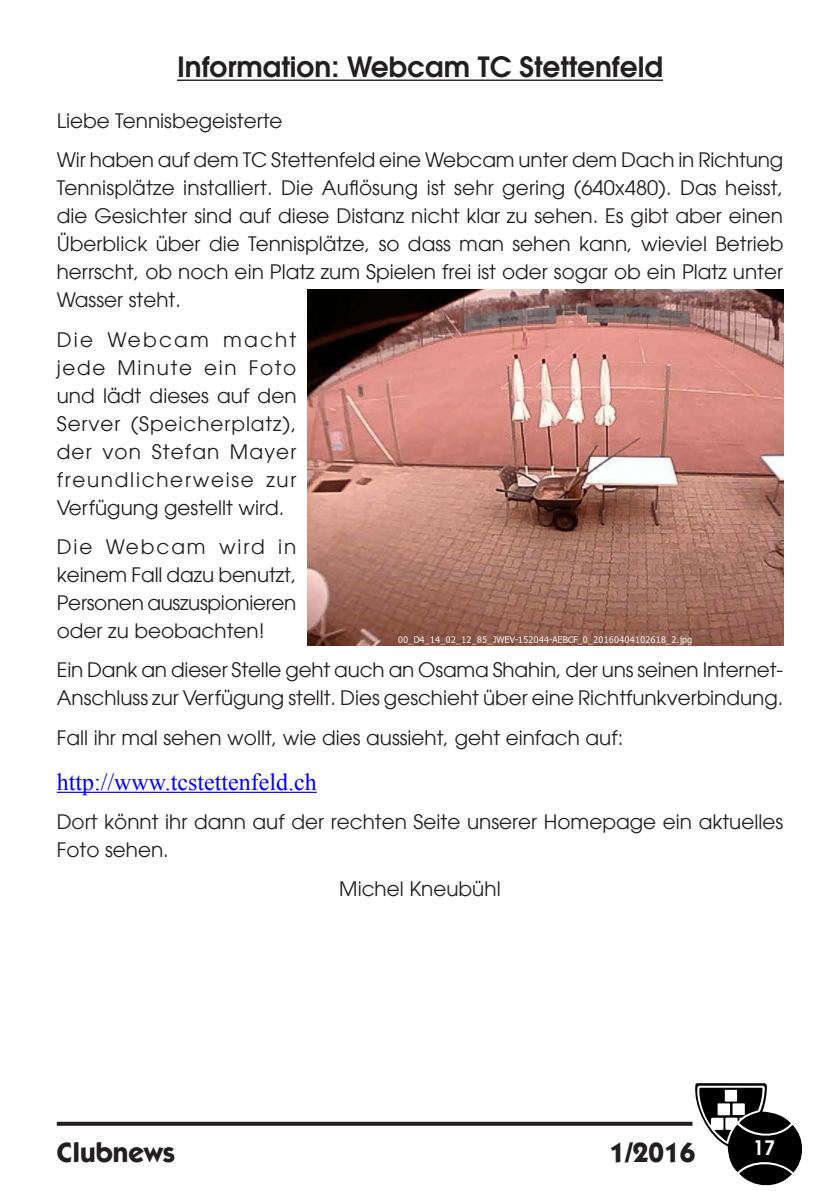
<style>
.page{position:relative;width:840px;height:1191px;background:#fff}
.page>*{position:absolute;margin:0;border:0;box-sizing:border-box;transform-origin:0 0}
.Titel{font:600 28px "Avant Garde LT";color:#231f20}
.t1{font:700 28px "Itc Kabel LT";color:#231f20}
.Haupttext{font:24px "Times New Roman";color:#00f}
.Haupttext-2{font:20px/28px "Avant Garde LT";color:#231f20;text-align:justify}
.Haupttext_zentriert{font:20px "Avant Garde LT";color:#231f20}
.t2{font:600 20px "Avant Garde LT";color:#fff}
</style>
<div class="page">
<svg style="left:57px;top:1121px;width:635px;height:4px;background:#4d4a4b"></svg>
<svg style="left:692px;top:1083px;width:110px;height:103px"></svg>
<div style="left:779px;top:1142px;width:21px;height:16px;background:#000"></div>
<hr style="left:177px;top:80px;width:485px;height:1px;background:#231f20">
<hr style="left:57px;top:791px;width:259px;height:2px;background:#00f">
<img style="left:308px;top:289px;width:474px;height:356px">
<p class="Titel" style="left:177px;top:49px;width:487px">Information: Webcam TC Stettenfeld</p>
<p class="Haupttext-2" style="left:57px;top:107px;width:227px">Liebe Tennisbegeisterte</p>
<p class="Haupttext-2" style="left:57px;top:146px;width:727px">Wir haben auf dem TC Stettenfeld eine Webcam unter dem Dach in Richtung Tennisplätze installiert. Die Auflösung ist sehr gering (640x480). Das heisst, die Gesichter sind auf diese Distanz nicht klar zu sehen. Es gibt aber einen Überblick über die Tennisplätze, so dass man sehen kann, wieviel Betrieb herrscht, ob noch ein Platz zum Spielen frei ist oder sogar ob ein Platz unter Wasser steht.</p>
<p class="Haupttext-2" style="left:57px;top:325px;width:241px">Die Webcam macht jede Minute ein Foto und lädt dieses auf den Server (Speicherplatz), der von Stefan Mayer freundlicherweise zur Verfügung gestellt wird.</p>
<p class="Haupttext-2" style="left:57px;top:533px;width:241px">Die Webcam wird in keinem Fall dazu benutzt, Personen auszuspionieren oder zu beobachten!</p>
<p class="Haupttext-2" style="left:57px;top:656px;width:727px">Ein Dank an dieser Stelle geht auch an Osama Shahin, der uns seinen Internet-<br>Anschluss zur Verfügung stellt. Dies geschieht über eine Richtfunkverbindung.</p>
<p class="Haupttext-2" style="left:57px;top:723px;width:567px">Fall ihr mal sehen wollt, wie dies aussieht, geht einfach auf:</p>
<p class="Haupttext" style="left:57px;top:765px;width:261px">http://www.tcstettenfeld.ch</p>
<p class="Haupttext-2" style="left:57px;top:807px;width:727px">Dort könnt ihr dann auf der rechten Seite unserer Homepage ein aktuelles<br>Foto sehen.</p>
<p class="Haupttext_zentriert" style="left:339px;top:877px;width:163px">Michel Kneubühl</p>
<h1 class="t1" style="left:57px;top:1135px;width:120px">Clubnews</h1>
<h1 class="t1" style="left:609px;top:1135px;width:87px">1/2016</h1>
<p class="t2" style="left:752px;top:1134px;width:24px">17</p>
</div>
